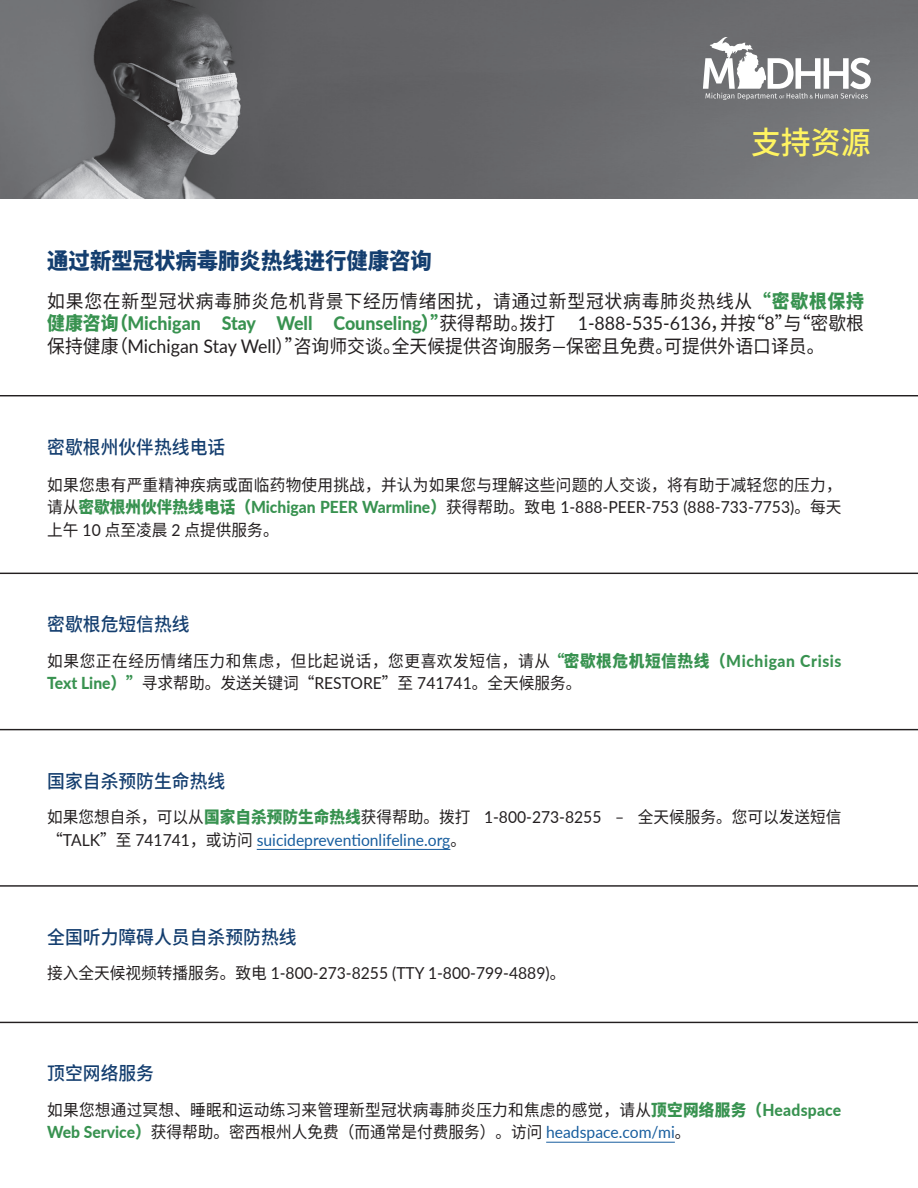
<style>
.page{position:relative;width:918px;height:1188px;background:#fff}
.page>*{position:absolute;margin:0;border:0;box-sizing:border-box;transform-origin:0 0}
.t1{font:500 31.5px "Noto Sans CJ Ksc";color:#fff461;scale:.95 1}
.t2{font:900 22.5px "Noto Sans CJ Ksc";color:#143e6f;scale:.95 1}
.t3{font:800 18.75px "Lato";color:#389250;scale:.95 1}
.t4{font:18.75px "Noto Sans CJ Ksc";color:#231f20;scale:.95 1}
.t5{font:500 18.75px "Noto Sans CJ Ksc";color:#143e6f;scale:.95 1}
.t6{font:18.75px "Noto Sans CJ Ksc";letter-spacing:.045em;color:#231f20;scale:.95 1}
.t7{font:16.5px/22.5px "Noto Sans CJ Ksc";letter-spacing:.015em;color:#231f20;scale:.95 1}
.t8{font:16.5px "Lato";color:#231f20;scale:.95 1}
.t9{font:16.5px/22.5px "Noto Sans CJ Ksc";letter-spacing:.035em;color:#231f20;scale:.95 1}
.t10{font:16.5px "Lato";color:#175d9e;scale:.95 1}
.s1{font-weight:900;color:#389250}
.s2{font-family:"Noto Sans CJ Ksc";font-weight:900}
.s3{font-family:"Noto Sans CJ Ksc";font-weight:400;color:#231f20}
.s4{font-weight:400;color:#231f20}
.s5{font-family:"Lato"}
.s6{font-family:"Noto Sans CJ Ksc"}
.s7{font-family:"Noto Sans CJ Ksc";font-weight:900;color:#389250}
.s8{font-weight:800;color:#389250}
.s9{font-family:"Lato";font-weight:800;color:#389250}
.s10{font-family:"Noto Sans CJ Ksc";color:#231f20}
.s11{color:#231f20}
.s12{font-family:"Lato";color:#175d9e}
</style>
<div class="page">
<img style="left:0;top:0;width:918px;height:199px">
<hr style="left:0;top:395px;width:918px;height:1px;background:#231f20">
<hr style="left:0;top:573px;width:918px;height:1px;background:#231f20">
<hr style="left:257px;top:849px;width:193px;height:1px;background:#175d9e">
<hr style="left:0;top:729px;width:918px;height:1px;background:#231f20">
<hr style="left:0;top:885px;width:918px;height:2px;background:#231f20">
<hr style="left:546px;top:1142px;width:129px;height:1px;background:#175d9e">
<hr style="left:0;top:1022px;width:918px;height:1px;background:#231f20">
<svg style="left:703px;top:37px;width:168px;height:63px"></svg>
<h2 class="t2" style="left:47px;top:248px;width:406px">通过新型冠状病毒肺炎热线进行健康咨询</h2>
<h1 class="t1" style="left:751px;top:125px;width:127px">支持资源</h1>
<p class="t6" style="left:47px;top:290px;width:861px">如果您在新型冠状病毒肺炎危机背景下经历情绪困扰，请通过新型冠状病毒肺炎热线从<span class="s1">“密歇根保持</span></p>
<p class="t3" style="left:47px;top:309px;width:861px"><span class="s2">健康咨询（</span>Michigan Stay Well Counseling<span class="s2">）”</span><span class="s3">获得帮助。拨打</span> <span class="s4">1-888-535-6136</span><span class="s3">，并按“</span><span class="s4">8</span><span class="s3">”与“密歇根</span></p>
<p class="t4" style="left:47px;top:335px;width:820px">保持健康（<span class="s5">Michigan Stay Well</span>）”咨询师交谈。全天候提供咨询服务<span class="s5">—</span>保密且免费。可提供外语口译员。</p>
<p class="t5" style="left:47px;top:436px;width:189px">密歇根州伙伴热线电话</p>
<p class="t7" style="left:47px;top:474px;width:838px">如果您患有严重精神疾病或面临药物使用挑战，并认为如果您与理解这些问题的人交谈，将有助于减轻您的压力，</p>
<p class="t8" style="left:47px;top:495px;width:837px"><span class="s6">请从</span><span class="s7">密歇根州伙伴热线电话（</span><span class="s8">Michigan PEER Warmline</span><span class="s7">）</span><span class="s6">获得帮助。致电</span> 1-888-PEER-753 (888-733-7753)<span class="s6">。每天</span></p>
<p class="t7" style="left:47px;top:519px;width:245px">上午 <span class="s5">10</span> 点至凌晨 <span class="s5">2</span> 点提供服务。</p>
<p class="t5" style="left:47px;top:614px;width:151px">密歇根危短信热线</p>
<p class="t9" style="left:47px;top:650px;width:838px">如果您正在经历情绪压力和焦虑，但比起说话，您更喜欢发短信，请从<span class="s1">“密歇根危机短信热线（</span><span class="s9">Michigan Crisis<br>Text Line</span><span class="s1">）”</span>寻求帮助。发送关键词“<span class="s5">RESTORE</span>”至 <span class="s5">741741</span>。全天候服务。</p>
<p class="t5" style="left:47px;top:770px;width:189px">国家自杀预防生命热线</p>
<p class="t7" style="left:47px;top:806px;width:838px">如果您想自杀，可以从<span class="s1">国家自杀预防生命热线</span>获得帮助。拨打 <span class="s5">1-800-273-8255 –</span> 全天候服务。您可以发送短信</p>
<p class="t10" style="left:47px;top:828px;width:442px"><span class="s10">“</span><span class="s11">TALK</span><span class="s10">”至</span> <span class="s11">741741</span><span class="s10">，或访问</span> suicidepreventionlifeline.org<span class="s10">。</span></p>
<p class="t5" style="left:47px;top:926px;width:264px">全国听力障碍人员自杀预防热线</p>
<p class="t8" style="left:47px;top:962px;width:547px"><span class="s6">接入全天候视频转播服务。致电</span> 1-800-273-8255 (TTY 1-800-799-4889)<span class="s6">。</span></p>
<p class="t5" style="left:47px;top:1063px;width:114px">顶空网络服务</p>
<p class="t7" style="left:47px;top:1099px;width:837px">如果您想通过冥想、睡眠和运动练习来管理新型冠状病毒肺炎压力和焦虑的感觉，请从<span class="s1">顶空网络服务（</span><span class="s9">Headspace<br>Web Service</span><span class="s1">）</span>获得帮助。密西根州人免费（而通常是付费服务）。访问 <span class="s12">headspace.com/mi</span>。</p>
</div>
